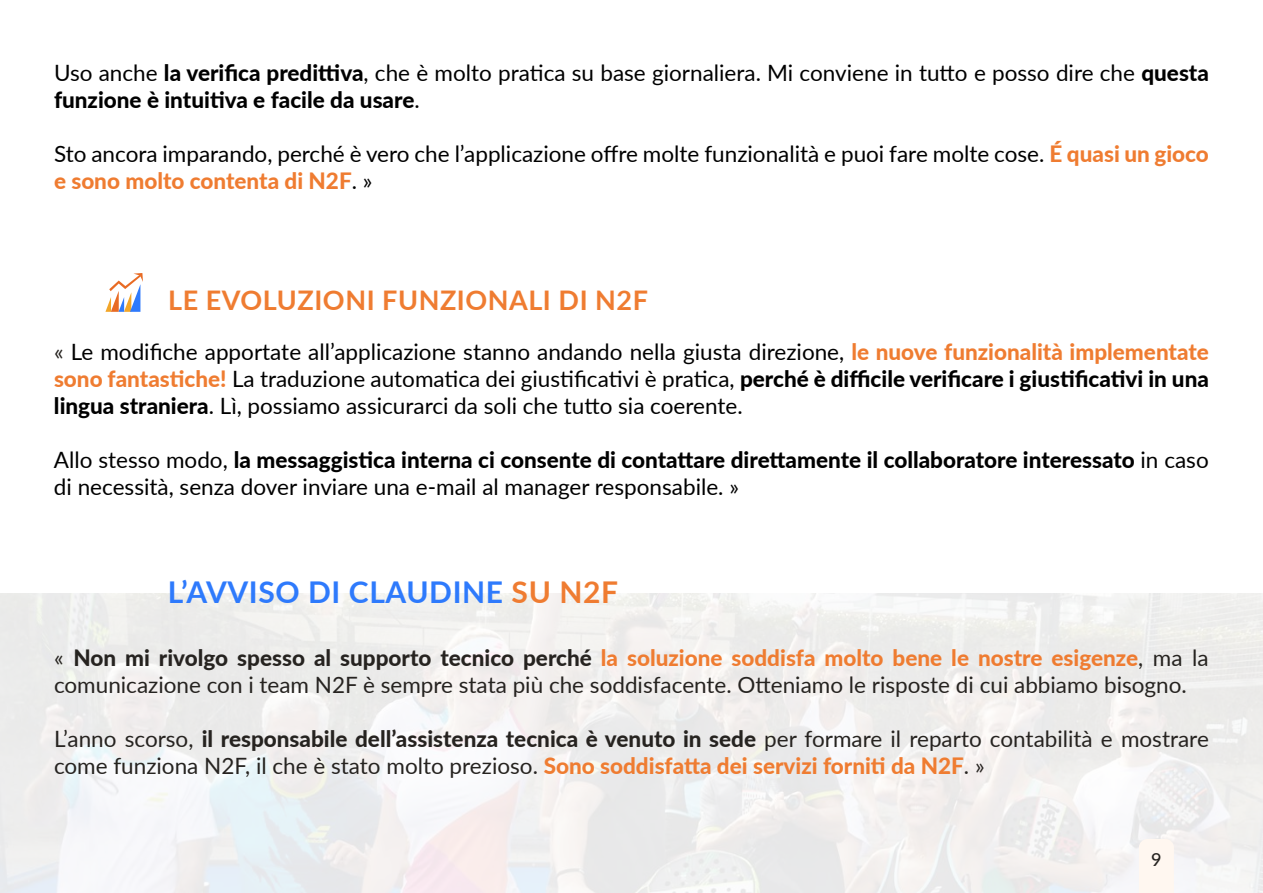
<style>
.page{position:relative;width:1263px;height:893px;background:#fff}
.page>*{position:absolute;margin:0;border:0;box-sizing:border-box;transform-origin:0 0}
.t1{font:700 30px "Lato";letter-spacing:.02em;color:#2e7afc}
.t2{font:700 27px "Lato";letter-spacing:.02em;color:#ef7c31}
.t3{font:22.5px/27px "Lato";color:#000}
.t4{font:22.5px/27px "Lato";color:#262320}
.t5{font:500 18px "Lato";color:#262320}
.s1{font-weight:800}
.s2{font-weight:800;color:#ef7c31}
.s3{color:#262320}
.s4{color:#ef7c31}
</style>
<div class="page">
<svg style="left:105px;top:273px;width:38px;height:39px"></svg>
<div style="left:1139px;top:839px;width:35px;height:54px;background:#fff7f0"></div>
<p class="t3" style="left:54px;top:59px;width:1156px">Uso anche <span class="s1">la verifica predittiva</span>, che è molto pratica su base giornaliera. Mi conviene in tutto e posso dire che <span class="s1">questa funzione è intuitiva e facile da usare</span>.</p>
<p class="t3" style="left:54px;top:140px;width:1156px">Sto ancora imparando, perché è vero che l’applicazione offre molte funzionalità e puoi fare molte cose. <span class="s2">É quasi un gioco e sono molto contenta di N2F</span>. »</p>
<p class="t2" style="left:168px;top:280px;width:481px">LE EVOLUZIONI FUNZIONALI DI N2F</p>
<p class="t3" style="left:54px;top:337px;width:1156px;text-align:justify"><span class="s3">«</span> Le modifiche apportate all’applicazione stanno andando nella giusta direzione, <span class="s2">le nuove funzionalità implementate sono fantastiche!</span> La traduzione automatica dei giustificativi è pratica, <span class="s1">perché è difficile verificare i giustificativi in una lingua straniera</span>. Lì, possiamo assicurarci da soli che tutto sia coerente.</p>
<p class="t3" style="left:54px;top:445px;width:1156px">Allo stesso modo, <span class="s1">la messaggistica interna ci consente di contattare direttamente il collaboratore interessato</span> in caso di necessità, senza dover inviare una e-mail al manager responsabile. »</p>
<h1 class="t1" style="left:168px;top:570px;width:452px">L’AVVISO DI CLAUDINE <span class="s4">SU N2F</span></h1>
<p class="t4" style="left:54px;top:643px;width:1156px">« <span class="s1">Non mi rivolgo spesso al supporto tecnico perché</span> <span class="s2">la soluzione soddisfa molto bene le nostre esigenze</span>, ma la comunicazione con i team N2F è sempre stata più che soddisfacente. Otteniamo le risposte di cui abbiamo bisogno.</p>
<p class="t4" style="left:54px;top:724px;width:1156px">L’anno scorso, <span class="s1">il responsabile dell’assistenza tecnica è venuto in sede</span> per formare il reparto contabilità e mostrare come funziona N2F, il che è stato molto prezioso. <span class="s2">Sono soddisfatta dei servizi forniti da N2F</span>. »</p>
<p class="t5" style="left:1151px;top:847px;width:12px">9</p>
</div>
